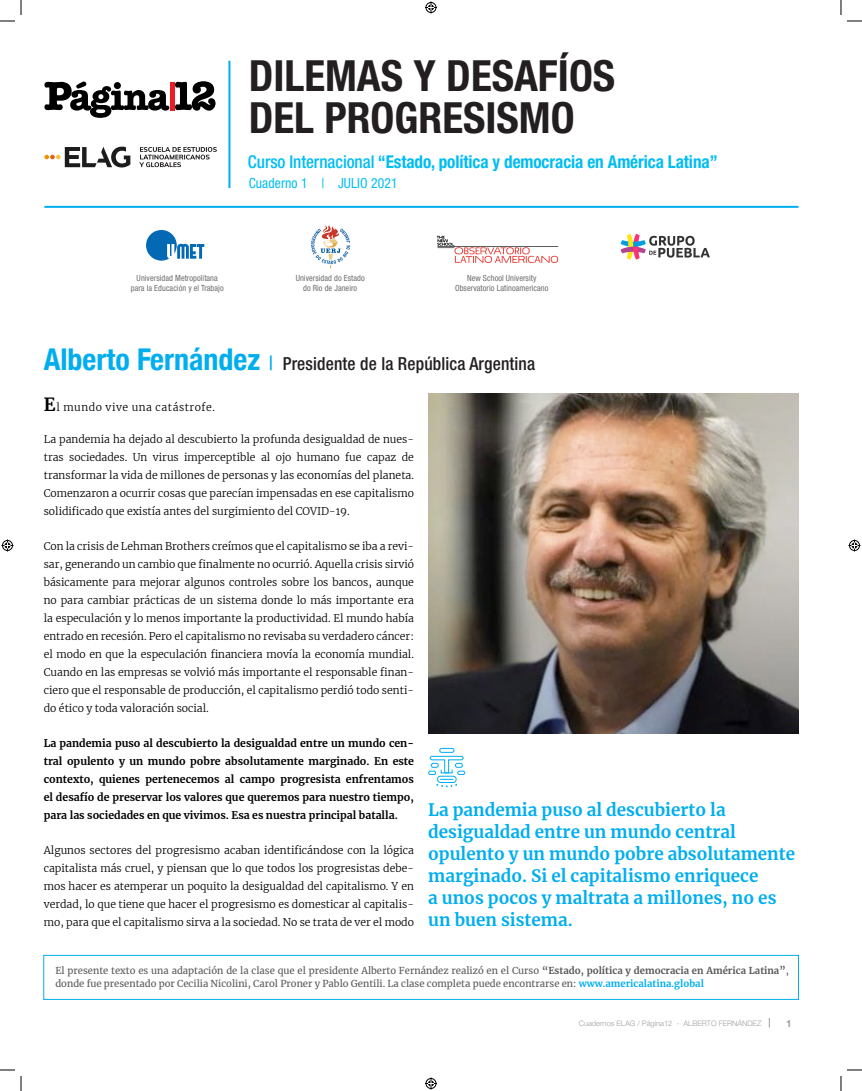
<style>
.page{position:relative;width:862px;height:1091px;background:#fff}
.page>*{position:absolute;margin:0;border:0;box-sizing:border-box;transform-origin:0 0}
.t1{font:700 condensed 43px/42px "Helvetica Neue LT Std";color:#231f20}
.Normal__Web{font:500 condensed 18px "Helvetica Neue LT Std";letter-spacing:.01em;color:#231f20}
.t2{font:700 condensed 17.7px "Helvetica Neue LT Std";letter-spacing:-.005em;color:#01bdf2}
.Normal__Web-2{font:700 17px/22px "Merriweather";color:#00aeef}
.t3{font:condensed 14px "Helvetica Neue LT Std";letter-spacing:.01em;color:#01bdf2}
.Normal__Web-3{font:300 10.5px/18px "Merriweather";color:#000;text-align:justify}
.Normal__Web-4{font:700 10.5px/18px "Merriweather";color:#000;text-align:justify}
.Normal__Web-5{font:300 10.5px "Merriweather";letter-spacing:.05em;color:#000}
.t4{font:700 10px "Helvetica Neue";color:#9d9fa2}
.t5{font:9.5px/13.5px "Merriweather";color:#57585a}
.t6{font:condensed 8.5px "Helvetica Neue LT Std";letter-spacing:.01em;color:#6c6d70}
.t7{font:300 7.5px "Helvetica Neue";color:#9d9fa2}
.s1{font-weight:500}
.s2{font-family:"Helvetica Neue";font-weight:700;font-size:30px;color:#00aeef}
.s3{font-size:20px;color:#00aeef}
.s4{font-weight:700;font-size:18px}
.s5{font-weight:700}
.s6{font-weight:700;color:#00aeef}
</style>
<div class="page">
<hr style="left:44px;top:206px;width:754px;height:2px;background:#00aeef">
<hr style="left:228px;top:61px;width:2px;height:127px;background:#00aeef">
<svg style="left:44px;top:82px;width:125px;height:36px"></svg>
<hr style="left:170px;top:82px;width:4px;height:29px;background:#ed1c24">
<svg style="left:175px;top:81px;width:40px;height:30px"></svg>
<img style="left:428px;top:394px;width:370px;height:339px">
<svg style="left:139px;top:147px;width:78px;height:20px"></svg>
<svg style="left:44px;top:147px;width:86px;height:20px"></svg>
<div style="left:430px;top:756px;width:33px;height:4px;border:1px solid #00aeef;border-radius:2px"></div>
<div style="left:439px;top:748px;width:15px;height:5px;border:1px solid #00aeef;border-radius:2px"></div>
<svg style="left:428px;top:762px;width:37px;height:25px"></svg>
<svg style="left:311px;top:225px;width:39px;height:43px"></svg>
<img style="left:620px;top:234px;width:88px;height:26px">
<svg style="left:146px;top:230px;width:58px;height:31px"></svg>
<img style="left:436px;top:235px;width:123px;height:28px">
<div style="left:43px;top:955px;width:755px;height:45px;border:1px solid #00aeef"></div>
<svg style="left:0;top:0;width:22px;height:22px"></svg>
<svg style="left:0;top:1069px;width:22px;height:22px"></svg>
<svg style="left:840px;top:0;width:21px;height:22px"></svg>
<svg style="left:840px;top:1069px;width:21px;height:22px"></svg>
<svg style="left:425px;top:2px;width:12px;height:12px"></svg>
<svg style="left:425px;top:1077px;width:12px;height:12px"></svg>
<svg style="left:2px;top:539px;width:12px;height:12px"></svg>
<svg style="left:848px;top:539px;width:12px;height:12px"></svg>
<p class="t1" style="left:248px;top:55px;width:368px">DILEMAS Y DESAFÍOS<br>DEL PROGRESISMO</p>
<p class="t2" style="left:248px;top:151px;width:471px"><span class="s1">Curso Internacional</span> “Estado, política y democracia en América Latina”</p>
<p class="t3" style="left:248px;top:175px;width:150px">Cuaderno 1 | JULIO 2021</p>
<p class="t6" style="left:137px;top:273px;width:83px">Universidad Metropolitana</p>
<p class="t6" style="left:131px;top:283px;width:94px">para la Educación y el Trabajo</p>
<p class="t6" style="left:295px;top:273px;width:70px">Universidad do Estado</p>
<p class="t6" style="left:303px;top:283px;width:56px">do Rio de Janeiro</p>
<p class="t6" style="left:467px;top:273px;width:71px">New School University</p>
<p class="t6" style="left:455px;top:283px;width:95px">Observatorio Latinoamericano</p>
<p class="Normal__Web" style="left:44px;top:353px;width:493px"><span class="s2">Alberto Fernández</span> <span class="s3">|</span> Presidente de la República Argentina</p>
<p class="Normal__Web-5" style="left:44px;top:399px;width:173px"><span class="s4">E</span>l mundo vive una catástrofe.</p>
<p class="Normal__Web-3" style="left:44px;top:430px;width:371px">La pandemia ha dejado al descubierto la profunda desigualdad de nues&shy;tras sociedades. Un virus imperceptible al ojo humano fue capaz de transformar la vida de millones de personas y las economías del planeta.<br>Comenzaron a ocurrir cosas que parecían impensadas en ese capitalismo solidificado que existía antes del surgimiento del COVID-19.</p>
<p class="Normal__Web-3" style="left:44px;top:537px;width:371px">Con la crisis de Lehman Brothers creímos que el capitalismo se iba a revi&shy;sar, generando un cambio que finalmente no ocurrió. Aquella crisis sirvió básicamente para mejorar algunos controles sobre los bancos, aunque no para cambiar prácticas de un sistema donde lo más importante era la especulación y lo menos importante la productividad. El mundo había entrado en recesión. Pero el capitalismo no revisaba su verdadero cáncer: el modo en que la especulación financiera movía la economía mundial.<br>Cuando en las empresas se volvió más importante el responsable finan&shy;ciero que el responsable de producción, el capitalismo perdió todo senti&shy;do ético y toda valoración social.</p>
<p class="Normal__Web-4" style="left:44px;top:734px;width:371px">La pandemia puso al descubierto la desigualdad entre un mundo cen&shy;tral opulento y un mundo pobre absolutamente marginado. En este contexto, quienes pertenecemos al campo progresista enfrentamos el desafío de preservar los valores que queremos para nuestro tiempo, para las sociedades en que vivimos. Esa es nuestra principal batalla.</p>
<p class="Normal__Web-3" style="left:44px;top:841px;width:371px">Algunos sectores del progresismo acaban identificándose con la lógica capitalista más cruel, y piensan que lo que todos los progresistas debe&shy;mos hacer es atemperar un poquito la desigualdad del capitalismo. Y en verdad, lo que tiene que hacer el progresismo es domesticar al capitalis&shy;mo, para que el capitalismo sirva a la sociedad. No se trata de ver el modo</p>
<p class="Normal__Web-2" style="left:428px;top:798px;width:299px">La pandemia puso al descubierto la</p>
<p class="Normal__Web-2" style="left:428px;top:820px;width:309px">desigualdad entre un mundo central</p>
<p class="Normal__Web-2" style="left:428px;top:842px;width:368px">opulento y un mundo pobre absolutamente marginado. Si el capitalismo enriquece</p>
<p class="Normal__Web-2" style="left:428px;top:886px;width:349px">a unos pocos y maltrata a millones, no es un buen sistema.</p>
<p class="t5" style="left:55px;top:963px;width:734px">El presente texto es una adaptación de la clase que el presidente Alberto Fernández realizó en el Curso <span class="s5">“Estado, política y democracia en América Latina”</span>, donde fue presentado por Cecilia Nicolini, Carol Proner y Pablo Gentili. La clase completa puede encontrarse en: <span class="s6">www.americalatina.global</span></p>
<p class="t7" style="left:578px;top:1017px;width:184px">Cuadernos ELAG / Página12 - ALBERTO FERNÁNDEZ</p>
<p class="t4" style="left:785px;top:1015px;width:7px">1</p>
</div>
